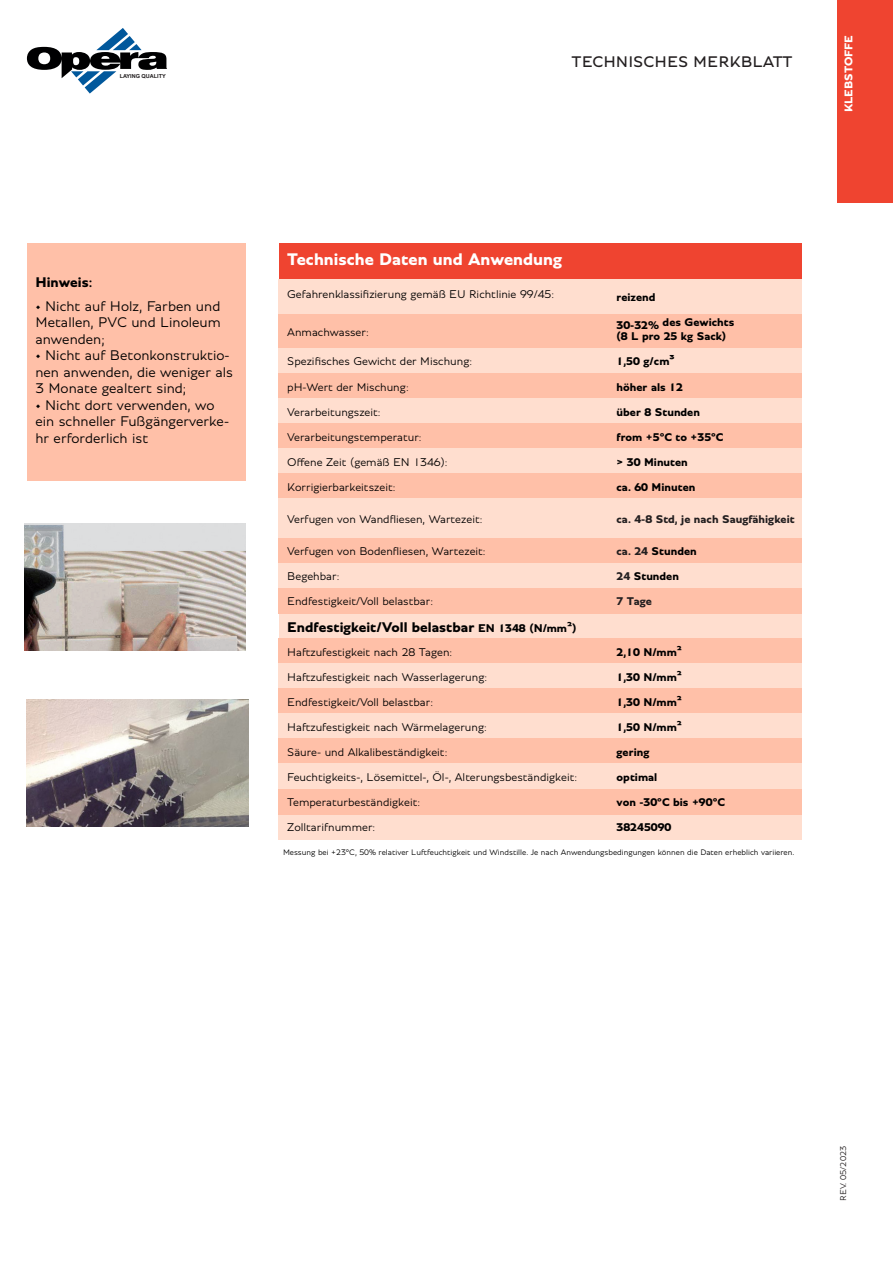
<style>
.page{position:relative;width:893px;height:1263px;background:#fff}
.page>*{position:absolute;margin:0;border:0;box-sizing:border-box;transform-origin:0 0}
.t1{font:700 18px "Bentley";color:#fff}
.t2{font:16.5px "Bentley";color:#231f20}
.t3{font:300 15px/16.5px "Bentley";color:#000}
.t4{font:700 15px "Bentley";color:#000}
.t5{font:300 12px "Bentley";color:#000}
.t6{font:700 12px "Bentley";color:#000}
.t7{font:700 12px "Bentley";color:#231f20}
.t8{font:700 12px "Bentley";color:#fff}
.t9{font:300 9px "Bentley";color:#231f20}
.t10{font:300 8.55px "Bentley";color:#000}
.t11{font:700 5.55px "Arial";color:#231f20}
.s1{font-size:12px}
.s2{color:#231f20}
</style>
<div class="page">
<div style="left:279px;top:243px;width:522px;height:36px;background:#ef4430"></div>
<div style="left:279px;top:279px;width:329px;height:35px;background:#ffdecf"></div>
<div style="left:27px;top:243px;width:219px;height:237px;background:#ffc0a8"></div>
<div style="left:279px;top:314px;width:329px;height:35px;background:#ffc0a8"></div>
<div style="left:279px;top:348px;width:329px;height:25px;background:#ffdecf"></div>
<div style="left:279px;top:373px;width:329px;height:25px;background:#ffc0a8"></div>
<div style="left:279px;top:398px;width:329px;height:25px;background:#ffdecf"></div>
<div style="left:279px;top:423px;width:329px;height:25px;background:#ffc0a8"></div>
<div style="left:279px;top:448px;width:329px;height:26px;background:#ffdecf"></div>
<div style="left:279px;top:538px;width:329px;height:25px;background:#ffc0a8"></div>
<div style="left:279px;top:563px;width:329px;height:25px;background:#ffdecf"></div>
<div style="left:279px;top:613px;width:522px;height:25px;background:#ffdecf"></div>
<div style="left:279px;top:638px;width:329px;height:25px;background:#ffc0a8"></div>
<div style="left:279px;top:663px;width:329px;height:26px;background:#ffdecf"></div>
<div style="left:279px;top:689px;width:329px;height:25px;background:#ffc0a8"></div>
<div style="left:279px;top:588px;width:329px;height:25px;background:#ffc0a8"></div>
<div style="left:608px;top:279px;width:193px;height:35px;background:#ffdecf"></div>
<div style="left:608px;top:314px;width:193px;height:35px;background:#ffc0a8"></div>
<div style="left:608px;top:348px;width:193px;height:25px;background:#ffdecf"></div>
<div style="left:608px;top:373px;width:193px;height:25px;background:#ffc0a8"></div>
<div style="left:608px;top:398px;width:193px;height:25px;background:#ffdecf"></div>
<div style="left:608px;top:423px;width:193px;height:25px;background:#ffc0a8"></div>
<div style="left:608px;top:448px;width:193px;height:26px;background:#ffdecf"></div>
<div style="left:608px;top:538px;width:193px;height:25px;background:#ffc0a8"></div>
<div style="left:608px;top:563px;width:193px;height:25px;background:#ffdecf"></div>
<div style="left:608px;top:638px;width:193px;height:25px;background:#ffc0a8"></div>
<div style="left:608px;top:663px;width:193px;height:26px;background:#ffdecf"></div>
<div style="left:608px;top:689px;width:193px;height:25px;background:#ffc0a8"></div>
<div style="left:608px;top:588px;width:193px;height:25px;background:#ffc0a8"></div>
<div style="left:279px;top:714px;width:329px;height:25px;background:#ffdecf"></div>
<div style="left:279px;top:739px;width:329px;height:25px;background:#ffc0a8"></div>
<div style="left:279px;top:814px;width:329px;height:25px;background:#ffdecf"></div>
<div style="left:608px;top:714px;width:193px;height:25px;background:#ffdecf"></div>
<div style="left:608px;top:739px;width:193px;height:25px;background:#ffc0a8"></div>
<div style="left:608px;top:814px;width:193px;height:25px;background:#ffdecf"></div>
<div style="left:279px;top:764px;width:329px;height:25px;background:#ffdecf"></div>
<div style="left:608px;top:764px;width:193px;height:25px;background:#ffdecf"></div>
<div style="left:279px;top:474px;width:329px;height:25px;background:#ffc0a8"></div>
<div style="left:608px;top:474px;width:193px;height:25px;background:#ffc0a8"></div>
<div style="left:279px;top:789px;width:329px;height:25px;background:#ffc0a8"></div>
<div style="left:608px;top:789px;width:193px;height:25px;background:#ffc0a8"></div>
<div style="left:279px;top:499px;width:329px;height:39px;background:#ffdecf"></div>
<div style="left:608px;top:499px;width:193px;height:39px;background:#ffdecf"></div>
<img style="left:25px;top:523px;width:221px;height:127px">
<img style="left:27px;top:700px;width:221px;height:126px">
<svg style="left:27px;top:28px;width:140px;height:66px"></svg>
<div style="left:838px;top:0;width:55px;height:203px;background:#ef4430"></div>
<p class="t11" style="left:120px;top:72px;width:48px">LAYING QUALITY</p>
<p class="t2" style="left:572px;top:50px;width:222px">TECHNISCHES MERKBLATT</p>
<p class="t8" style="left:840px;top:112px;width:79px;rotate:-90deg">KLEBSTOFFE</p>
<p class="t4" style="left:35px;top:272px;width:58px">Hinweis:</p>
<p class="t3" style="left:35px;top:298px;width:187px;text-align:justify">• Nicht auf Holz, Farben und Metallen, PVC und Linoleum anwenden;</p>
<p class="t3" style="left:35px;top:347px;width:199px">• Nicht auf Betonkonstruktio&shy;nen anwenden, die weniger als<br>3 Monate gealtert sind;</p>
<p class="t3" style="left:35px;top:397px;width:195px">• Nicht dort verwenden, wo ein schneller Fußgängerverke&shy;hr erforderlich ist</p>
<p class="t1" style="left:287px;top:247px;width:277px">Technische Daten und Anwendung</p>
<p class="t5" style="left:287px;top:286px;width:268px">Gefahrenklassifizierung gemäß EU Richtlinie 99/45:</p>
<p class="t5" style="left:287px;top:324px;width:83px">Anmachwasser:</p>
<p class="t5" style="left:287px;top:353px;width:186px">Spezifisches Gewicht der Mischung:</p>
<p class="t5" style="left:287px;top:378px;width:123px">pH-Wert der Mischung:</p>
<p class="t5" style="left:287px;top:403px;width:95px">Verarbeitungszeit:</p>
<p class="t5" style="left:287px;top:429px;width:136px">Verarbeitungstemperatur:</p>
<p class="t5" style="left:287px;top:454px;width:162px">Offene Zeit (gemäß EN 1346):</p>
<p class="t6" style="left:617px;top:289px;width:40px">reizend</p>
<p class="t6" style="left:617px;top:314px;width:119px">30-32% des Gewichts</p>
<p class="t6" style="left:617px;top:328px;width:111px">(8 L pro 25 kg Sack)</p>
<p class="t6" style="left:617px;top:353px;width:60px">1,50 g/cm³</p>
<p class="t6" style="left:617px;top:378px;width:68px">höher als 12</p>
<p class="t6" style="left:617px;top:403px;width:85px">über 8 Stunden</p>
<p class="t6" style="left:617px;top:429px;width:109px">from +5°C to +35°C</p>
<p class="t6" style="left:617px;top:454px;width:73px">&gt; 30 Minuten</p>
<p class="t5" style="left:287px;top:479px;width:110px">Korrigierbarkeitszeit:</p>
<p class="t6" style="left:617px;top:479px;width:80px">ca. 60 Minuten</p>
<p class="t5" style="left:287px;top:511px;width:197px">Verfugen von Wandfliesen, Wartezeit:</p>
<p class="t7" style="left:617px;top:511px;width:180px">ca. 4-8 Std, je nach Saugfähigkeit</p>
<p class="t5" style="left:287px;top:543px;width:200px">Verfugen von Bodenfliesen, Wartezeit:</p>
<p class="t5" style="left:287px;top:568px;width:54px">Begehbar:</p>
<p class="t4" style="left:287px;top:617px;width:291px">Endfestigkeit/Voll belastbar <span class="s1">EN 1348 (N/mm²)</span></p>
<p class="t5" style="left:287px;top:643px;width:166px">Haftzufestigkeit nach 28 Tagen:</p>
<p class="t5" style="left:287px;top:669px;width:201px">Haftzufestigkeit nach Wasserlagerung:</p>
<p class="t5" style="left:287px;top:694px;width:147px">Endfestigkeit/Voll belastbar:</p>
<p class="t5" style="left:287px;top:593px;width:147px">Endfestigkeit/Voll belastbar:</p>
<p class="t6" style="left:617px;top:543px;width:82px"><span class="s2">ca. 24</span> Stunden</p>
<p class="t6" style="left:617px;top:568px;width:64px"><span class="s2">24</span> Stunden</p>
<p class="t7" style="left:617px;top:593px;width:37px">7 Tage</p>
<p class="t6" style="left:617px;top:643px;width:67px">2,10 N/mm²</p>
<p class="t6" style="left:617px;top:669px;width:67px">1,30 N/mm²</p>
<p class="t6" style="left:617px;top:694px;width:67px">1,30 N/mm²</p>
<p class="t5" style="left:287px;top:719px;width:201px">Haftzufestigkeit nach Wärmelagerung:</p>
<p class="t5" style="left:287px;top:744px;width:162px">Säure- und Alkalibeständigkeit:</p>
<p class="t6" style="left:617px;top:719px;width:67px">1,50 N/mm²</p>
<p class="t6" style="left:617px;top:744px;width:34px">gering</p>
<p class="t5" style="left:287px;top:769px;width:291px">Feuchtigkeits-, Lösemittel-, Öl-, Alterungsbeständigkeit:</p>
<p class="t6" style="left:617px;top:769px;width:42px">optimal</p>
<p class="t5" style="left:287px;top:794px;width:134px">Temperaturbeständigkeit:</p>
<p class="t6" style="left:617px;top:794px;width:110px">von -30°C bis +90°C</p>
<p class="t5" style="left:287px;top:819px;width:90px">Zolltarifnummer:</p>
<p class="t6" style="left:617px;top:819px;width:56px">38245090</p>
<p class="t10" style="left:283px;top:846px;width:513px">Messung bei +23°C, 50% relativer Luftfeuchtigkeit und Windstille. Je nach Anwendungsbedingungen können die Daten erheblich variieren.</p>
<p class="t9" style="left:837px;top:1200px;width:56px;rotate:-90deg">REV. 05/2023</p>
</div>
